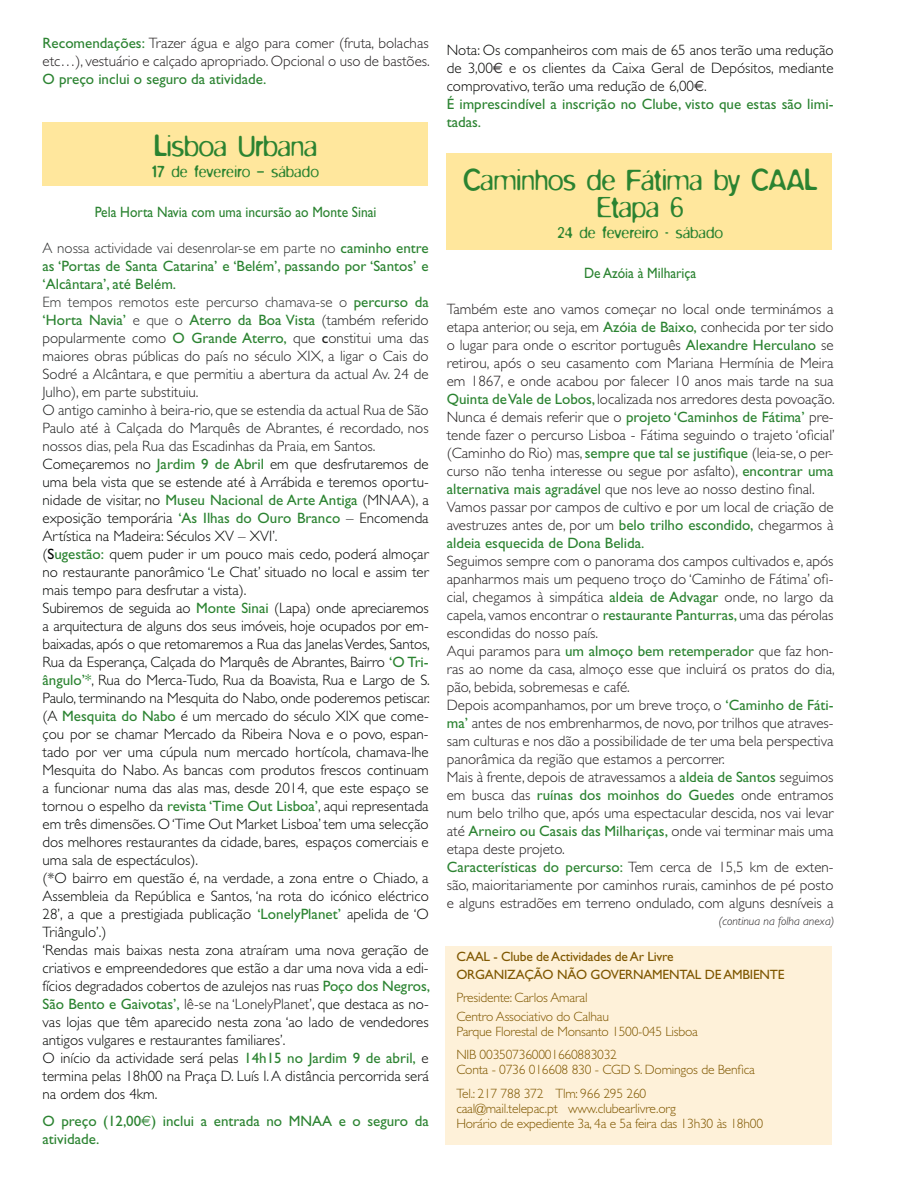
<style>
.page{position:relative;width:918px;height:1188px;background:#fff}
.page>*{position:absolute;margin:0;border:0;box-sizing:border-box;transform-origin:0 0}
.t1{font:300 33px/27px "Blur";letter-spacing:-.025em;color:#2b8331;text-align:center;scale:.9 1}
.t2{font:300 18px "Blur";color:#2b8331;scale:.9 1}
.t3{font:300 15px/18px "Gill Sans";color:#040503}
.t4{font:300 15px/18px "Gill Sans";color:#231f20}
.t5{font:15px/18px "Gill Sans";color:#2b8331}
.t6{font:15px "Gill Sans";color:#2b8331;scale:.9 1}
.t7{font:300 13.5px/19.5px "Gill Sans";letter-spacing:-.015em;color:#7f5700}
.t8{font:13.5px/18px "Gill Sans";letter-spacing:-.015em;color:#7f5700}
.t9{font:italic 300 12px "Gill Sans";color:#231f20}
.s1{font-weight:400;color:#2b8331}
.s2{color:#313232}
.s3{color:#1f2020}
.s4{font-weight:400;color:#1f2020}
.s5{color:#231f20}
.s6{font-weight:400}
.s7{font-family:"Euro Sans"}
.s8{font-family:"Euro Sans";font-weight:400;color:#231f20}
</style>
<div class="page">
<div style="left:447px;top:154px;width:385px;height:96px;background:#ffe79d"></div>
<div style="left:43px;top:122px;width:385px;height:64px;background:#ffe79d"></div>
<div style="left:445px;top:947px;width:387px;height:198px;background:#fef1d9"></div>
<p class="t4" style="left:43px;top:34px;width:389px"><span class="s1">Recomendações:</span> Trazer água e algo para comer (fruta, bolachas etc…), vestuário e calçado apropriado. Opcional o uso de bastões.</p>
<p class="t5" style="left:43px;top:70px;width:226px">O preço inclui o seguro da atividade.</p>
<h1 class="t1" style="left:154px;top:132px;width:183px">Lisboa Urbana</h1>
<p class="t2" style="left:152px;top:162px;width:187px">17 de fevereiro – sábado</p>
<p class="t6" style="left:95px;top:203px;width:315px">Pela Horta Navia com uma incursão ao Monte Sinai</p>
<p class="t3" style="left:43px;top:239px;width:389px"><span class="s2">A nossa actividade vai desenrolar-se em parte no</span> <span class="s1">caminho entre as ‘Portas de Santa Catarina’ e ‘Belém’, passando por ‘Santos’ e ‘Alcântara’, até Belém.<br></span><span class="s2">Em tempos remotos este percurso chamava-se o</span> <span class="s1">percurso da ‘Horta Navia’</span> <span class="s2">e que o</span> <span class="s1">Aterro da Boa Vista</span> <span class="s3">(também referido popularmente como</span> <span class="s1">O Grande Aterro,</span> <span class="s3">que</span> <span class="s4">c</span><span class="s3">onstitui uma das maiores obras públicas do país no</span> <span class="s5">século XIX</span><span class="s3">, a ligar o Cais do Sodré a Alcântara, e que permitiu a abertura da actual Av. 24 de Julho), em</span> <span class="s5">parte substituiu</span><span class="s3">.<br>O antigo caminho à beira-rio, que se estendia da actual Rua de São Paulo até à Calçada do Marquês de Abrantes, é recordado, nos nossos dias, pela Rua das Escadinhas da Praia, em Santos.<br></span>Começaremos no <span class="s1">Jardim 9 de Abril</span> em que desfrutaremos de uma bela vista que se estende até à Arrábida e teremos oportu&shy;nidade de visitar, no <span class="s1">Museu Nacional de Arte Antiga</span> (MNAA), a exposição temporária <span class="s1">‘As Ilhas do Ouro Branco</span> – Encomenda Artística na Madeira: Séculos XV – XVI’.<br>(<span class="s6">S</span><span class="s1">ugestão:</span> quem puder ir um pouco mais cedo, poderá almoçar no restaurante panorâmico ‘Le Chat’ situado no local e assim ter mais tempo para desfrutar a vista).<br>Subiremos de seguida ao <span class="s1">Monte Sinai</span> (Lapa) onde apreciaremos a arquitectura de alguns dos seus imóveis, hoje ocupados por em&shy;baixadas, após o que retomaremos a Rua das Janelas Verdes, Santos, Rua da Esperança, Calçada do Marquês de Abrantes, Bairro <span class="s1">‘O Tri&shy;ângulo’*</span>, Rua do Merca-Tudo, Rua da Boavista, Rua e Largo de S.<br>Paulo, terminando na Mesquita do Nabo, onde poderemos petiscar. (A <span class="s1">Mesquita do Nabo</span> é um mercado do século XIX que come&shy;çou por se chamar Mercado da Ribeira Nova e o povo, espan&shy;tado por ver uma cúpula num mercado hortícola, chamava-lhe Mesquita do Nabo. As bancas com produtos frescos continuam a funcionar numa das alas mas, desde 2014, que este espaço se tornou o espelho da <span class="s1">revista ‘Time Out Lisboa’</span>, aqui representada em três dimensões. O ‘Time Out Market Lisboa’ tem uma selecção dos melhores restaurantes da cidade, bares, espaços comerciais e uma sala de espectáculos).<br>(*O bairro em questão é, na verdade, a zona entre o Chiado, a Assembleia da República e Santos, ‘na rota do icónico eléctrico 28’, a que a prestigiada publicação <span class="s1">‘LonelyPlanet’</span> apelida de ‘O Triângulo’.)<br>‘Rendas mais baixas nesta zona atraíram uma nova geração de criativos e empreendedores que estão a dar uma nova vida a edi&shy;fícios degradados cobertos de azulejos nas ruas <span class="s1">Poço dos Negros, São Bento e Gaivotas’,</span> <span class="s5">lê-se na ‘LonelyPlanet’</span>, que destaca as no&shy;vas lojas que têm aparecido nesta zona ‘ao lado de vendedores antigos vulgares e restaurantes familiares’.<br>O início da actividade será pelas <span class="s1">14h15 no Jardim 9 de abril,</span> e termina pelas 18h00 na Praça D. Luís I. A distância percorrida será na ordem dos 4km.</p>
<p class="t5" style="left:43px;top:1112px;width:388px">O preço (12,00<span class="s7">€</span>) inclui a entrada no MNAA e o seguro da atividade.</p>
<p class="t3" style="left:447px;top:41px;width:388px">Nota: Os companheiros com mais de 65 anos terão uma redução de 3,00<span class="s8">€</span> e os clientes da Caixa Geral de Depósitos, mediante comprovativo, terão uma redução de 6,00<span class="s8">€</span>.<br><span class="s1">É imprescindível a inscrição no Clube, visto que estas são limi&shy;tadas.</span></p>
<h1 class="t1" style="left:463px;top:166px;width:395px">Caminhos de Fátima by CAAL<br>Etapa 6</h1>
<p class="t2" style="left:557px;top:223px;width:186px">24 de fevereiro - sábado</p>
<p class="t6" style="left:584px;top:264px;width:126px">De Azóia à Milhariça</p>
<p class="t4" style="left:447px;top:300px;width:390px">Também este ano vamos começar no local onde terminámos a etapa anterior, ou seja, em <span class="s1">Azóia de Baixo,</span> conhecida por ter sido o lugar para onde o escritor português <span class="s1">Alexandre Herculano</span> se retirou, após o seu casamento com Mariana Hermínia de Meira em 1867, e onde acabou por falecer 10 anos mais tarde na sua <span class="s1">Quinta de Vale de Lobos,</span> localizada nos arredores desta povoação.<br>Nunca é demais referir que o <span class="s1">projeto ‘Caminhos de Fátima’</span> pre&shy;tende fazer o percurso Lisboa - Fátima seguindo o trajeto ‘oficial’ (Caminho do Rio) mas, <span class="s1">sempre que tal se justifique</span> (leia-se, o per&shy;curso não tenha interesse ou segue por asfalto), <span class="s1">encontrar uma alternativa mais agradável</span> que nos leve ao nosso destino final.<br>Vamos passar por campos de cultivo e por um local de criação de avestruzes antes de, por um <span class="s1">belo trilho escondido,</span> chegarmos à <span class="s1">aldeia esquecida de Dona Belida.</span></p>
<p class="t4" style="left:447px;top:552px;width:389px">Seguimos sempre com o panorama dos campos cultivados e, após apanharmos mais um pequeno troço do ‘Caminho de Fátima’ ofi&shy;cial, chegamos à simpática <span class="s1">aldeia de Advagar</span> onde, no largo da capela, vamos encontrar o <span class="s1">restaurante Panturras,</span> uma das pérolas escondidas do nosso país.<br>Aqui paramos para <span class="s1">um almoço bem retemperador</span> que faz hon&shy;ras ao nome da casa, almoço esse que incluirá os pratos do dia, pão, bebida, sobremesas e café.<br>Depois acompanhamos, por um breve troço, o <span class="s1">‘Caminho de Fáti&shy;ma’</span> antes de nos embrenharmos, de novo, por trilhos que atraves&shy;sam culturas e nos dão a possibilidade de ter uma bela perspectiva panorâmica da região que estamos a percorrer.<br>Mais à frente, depois de atravessamos a <span class="s1">aldeia de Santos</span> seguimos em busca das <span class="s1">ruínas dos moinhos do Guedes</span> onde entramos num belo trilho que, após uma espectacular descida, nos vai levar até <span class="s1">Arneiro ou Casais das Milhariças,</span> onde vai terminar mais uma etapa deste projeto.<br><span class="s1">Características do percurso:</span> Tem cerca de 15,5 km de exten&shy;são, maioritariamente por caminhos rurais, caminhos de pé posto e alguns estradões em terreno ondulado, com alguns desníveis a</p>
<p class="t9" style="left:719px;top:914px;width:117px">(continua na folha anexa)</p>
<p class="t8" style="left:456px;top:948px;width:330px">CAAL - Clube de Actividades de Ar Livre<br>ORGANIZAÇÃO NÃO GOVERNAMENTAL DE AMBIENTE</p>
<p class="t7" style="left:456px;top:987px;width:154px">Presidente: Carlos Amaral<br>Centro Associativo do Calhau</p>
<p class="t7" style="left:456px;top:1020px;width:243px;line-height:22.5px">Parque Florestal de Monsanto 1500-045 Lisboa<br>NIB 003507360001660883032</p>
<p class="t7" style="left:456px;top:1057px;width:300px;line-height:24px">Conta - 0736 016608 830 - CGD S. Domingos de Benfica<br>Tel.: 217 788 372 Tlm: 966 295 260</p>
<p class="t7" style="left:456px;top:1101px;width:308px;line-height:15px">caal@mail.telepac.pt www.clubearlivre.org<br>Horário de expediente 3a, 4a e 5a feira das 13h30 às 18h00</p>
</div>
